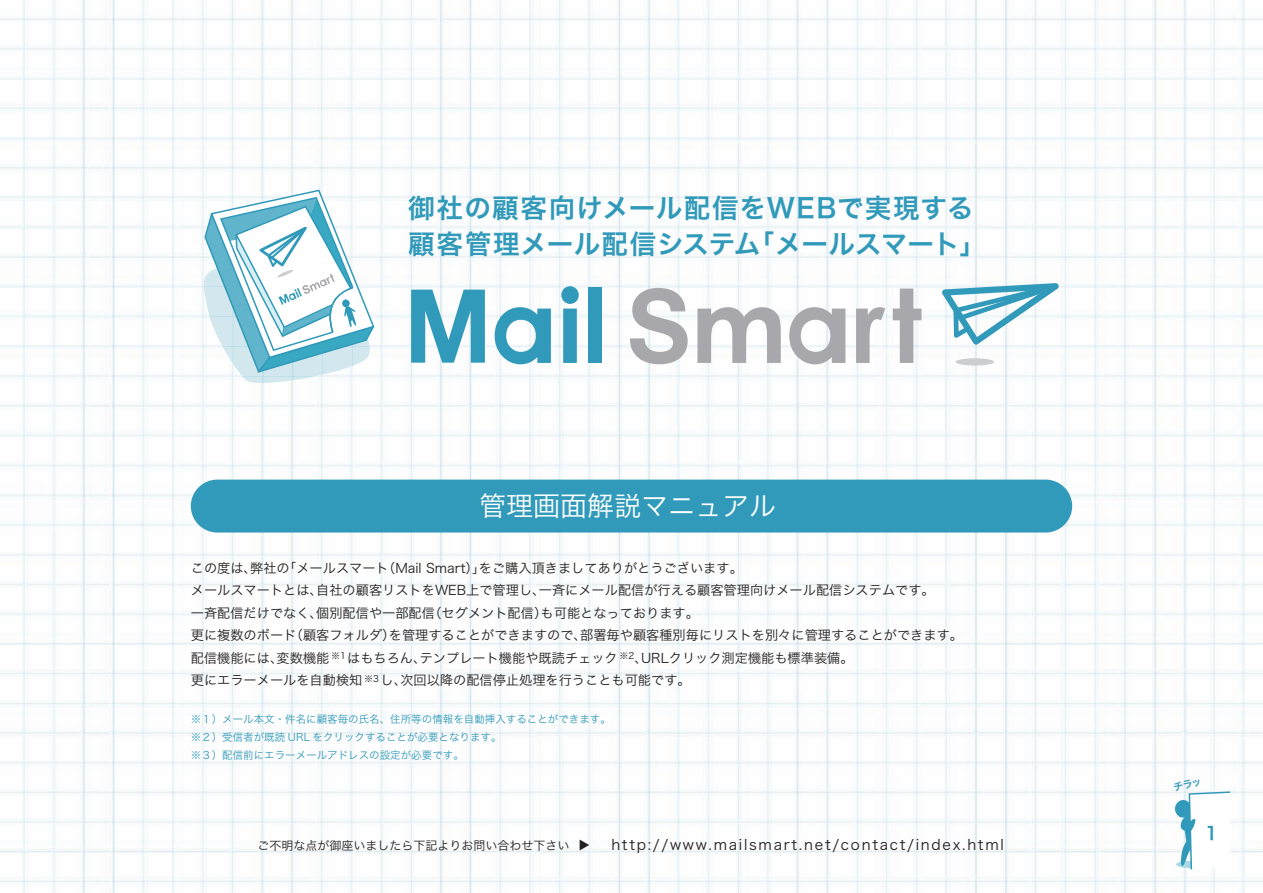
<style>
.page{position:relative;width:1263px;height:893px;background:#fff}
.page>*{position:absolute;margin:0;border:0;box-sizing:border-box;transform-origin:0 0}
.t1{font:27px "Hira Kaku Pro W3";color:#fff}
.t2{font:26.7px/35.2px "Hira Kaku Pro W6";letter-spacing:.025em;color:#319aba}
.t3{font:18px "Hira Kaku Pro W6";color:#319aba}
.t4{font:14.4px "Hira Kaku Pro W3";letter-spacing:.12em;color:#231f20}
.t5{font:13.2px/22.5px "Hira Kaku Pro W3";color:#231f20}
.t6{font:12px "Hira Kaku Pro W3";color:#231f20}
.t7{font:10.5px/18.3px "Hira Kaku Pro W3";color:#319aba}
</style>
<div class="page">
<img style="left:0;top:0;width:1263px;height:893px">
<div style="left:191px;top:480px;width:881px;height:52px;background:#319aba;border-radius:26px"></div>
<svg style="left:495px;top:307px;width:56px;height:57px"></svg>
<svg style="left:561px;top:286px;width:18px;height:77px"></svg>
<div style="left:588px;top:288px;width:13px;height:75px;background:#319aba"></div>
<svg style="left:697px;top:307px;width:84px;height:56px"></svg>
<svg style="left:789px;top:307px;width:56px;height:57px"></svg>
<svg style="left:856px;top:307px;width:29px;height:56px"></svg>
<svg style="left:893px;top:289px;width:28px;height:74px"></svg>
<svg style="left:630px;top:288px;width:58px;height:76px"></svg>
<svg style="left:411px;top:290px;width:74px;height:73px"></svg>
<svg style="left:942px;top:283px;width:117px;height:62px"></svg>
<div style="left:956px;top:358px;width:38px;height:8px;background:#cdced0;border-radius:50%"></div>
<img style="left:204px;top:262px;width:179px;height:121px">
<svg style="left:204px;top:190px;width:170px;height:183px"></svg>
<svg style="left:1173px;top:779px;width:57px;height:90px"></svg>
<h2 class="t2" style="left:408px;top:190px;width:579px">御社の顧客向けメール配信をWEBで実現する顧客管理メール配信システム「メールスマート」</h2>
<h1 class="t1" style="left:479px;top:482px;width:298px">管理画面解説マニュアル</h1>
<p class="t5" style="left:191px;top:555px;width:774px">この度は、弊社の「メールスマート（Mail Smart）」をご購入頂きましてありがとうございます。<br>メールスマートとは、自社の顧客リストをWEB上で管理し、一斉にメール配信が行える顧客管理向けメール配信システムです。<br>一斉配信だけでなく、個別配信や一部配信（セグメント配信）も可能となっております。<br>更に複数のボード（顧客フォルダ）を管理することができますので、部署毎や顧客種別毎にリストを別々に管理することができます。配信機能には、変数機能 <sup>※1</sup>はもちろん、テンプレート機能や既読チェック <sup>※2</sup>、URLクリック測定機能も標準装備。<br>更にエラーメールを自動検知 <sup>※3</sup> し、次回以降の配信停止処理を行うことも可能です。</p>
<p class="t7" style="left:191px;top:709px;width:421px">※１）メール本文・件名に顧客毎の氏名、住所等の情報を自動挿入することができます。※２）受信者が既読 URL をクリックすることが必要となります。<br>※３）配信前にエラーメールアドレスの設定が必要です。</p>
<p class="t6" style="left:257px;top:835px;width:313px">ご不明な点が御座いましたら下記よりお問い合わせ下さい</p>
<p class="t6" style="left:573px;top:851px;width:14px;rotate:-90deg">▼</p>
<p class="t4" style="left:611px;top:832px;width:394px">http://www.mailsmart.net/contact/index.html</p>
<h3 class="t3" style="left:1205px;top:817px;width:14px">1</h3>
</div>
